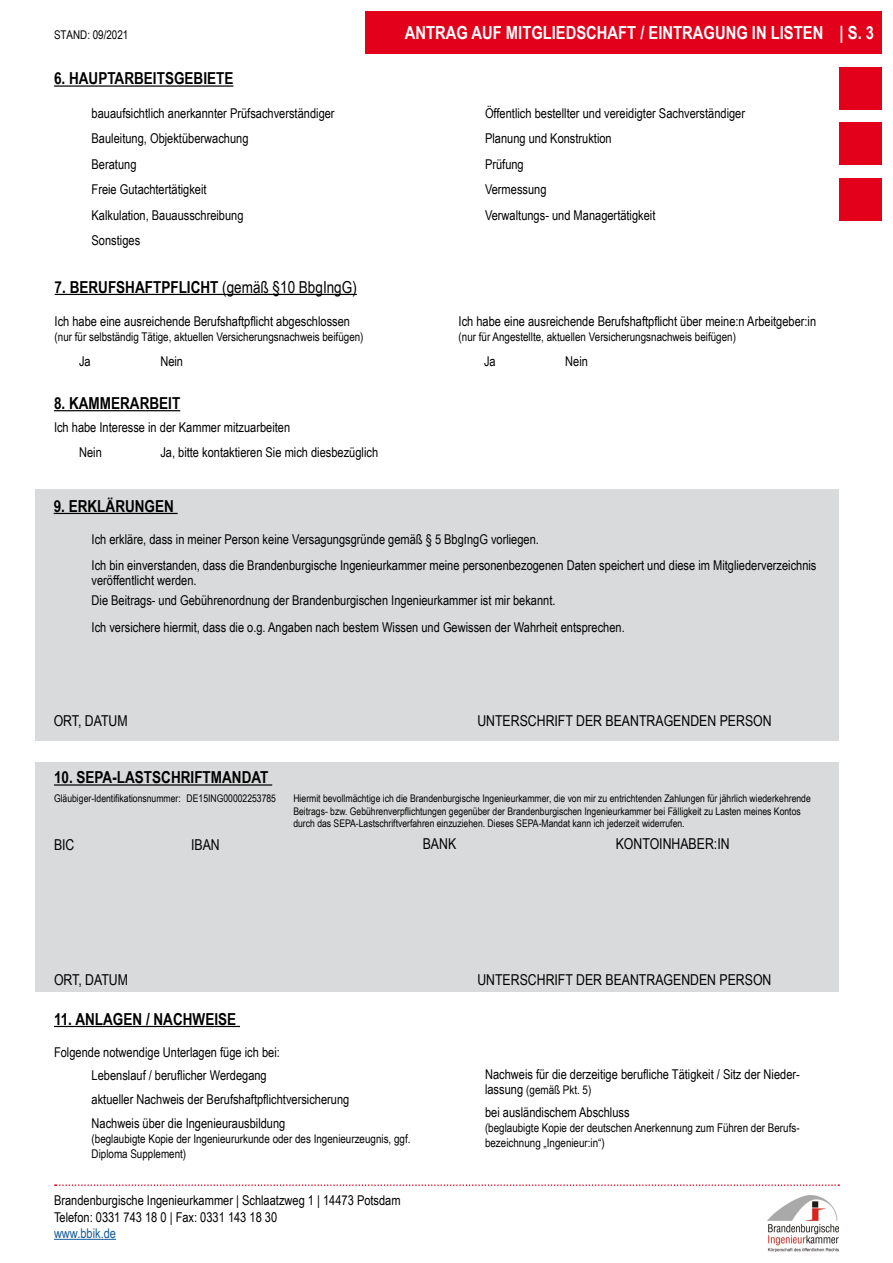
<style>
.page{position:relative;width:893px;height:1263px;background:#fff}
.page>*{position:absolute;margin:0;border:0;box-sizing:border-box;transform-origin:0 0}
.t1{font:700 18px "Arial Narrow";color:#fff}
.t2{font:700 16.5px "Arial Narrow";color:#000}
.t3{font:15px "Arial Narrow";color:#000}
.t4{font:13.5px/16.2px "Arial Narrow";color:#000}
.t5{font:13.5px "Arial Narrow";color:#165b9a}
.t6{font:12px/15px "Arial Narrow";color:#000}
.t7{font:10.5px/12.6px "Arial Narrow";color:#000}
.s1{font-weight:400}
.s2{font-size:13.5px}
</style>
<div class="page">
<img style="left:768px;top:1196px;width:71px;height:55px">
<svg style="left:55px;top:1184px;width:784px;height:2px"></svg>
<hr style="left:54px;top:1239px;width:62px;height:1px;background:#165b9a">
<hr style="left:54px;top:85px;width:179px;height:2px;background:#000">
<hr style="left:55px;top:294px;width:302px;height:1px;background:#000">
<hr style="left:54px;top:410px;width:126px;height:1px;background:#000">
<div style="left:35px;top:489px;width:804px;height:251px;background:#d9dadb"></div>
<hr style="left:54px;top:513px;width:124px;height:1px;background:#000">
<hr style="left:54px;top:1026px;width:186px;height:1px;background:#000">
<div style="left:35px;top:762px;width:804px;height:229px;background:#d9dadb"></div>
<hr style="left:54px;top:784px;width:218px;height:2px;background:#000">
<div style="left:365px;top:11px;width:516px;height:43px;background:#e2001a"></div>
<div style="left:839px;top:67px;width:42px;height:43px;background:#e2001a"></div>
<div style="left:839px;top:123px;width:42px;height:42px;background:#e2001a"></div>
<div style="left:839px;top:178px;width:42px;height:43px;background:#e2001a"></div>
<p class="t6" style="left:54px;top:27px;width:76px">STAND: 09/2021</p>
<h1 class="t1" style="left:405px;top:19px;width:471px">ANTRAG AUF MITGLIEDSCHAFT / EINTRAGUNG IN LISTEN | S. 3</h1>
<p class="t2" style="left:54px;top:66px;width:181px">6. HAUPTARBEITSGEBIETE</p>
<p class="t4" style="left:92px;top:104px;width:245px">bauaufsichtlich anerkannter Prüfsachverständiger</p>
<p class="t4" style="left:485px;top:104px;width:262px">Öffentlich bestellter und vereidigter Sachverständiger</p>
<p class="t4" style="left:92px;top:130px;width:158px">Bauleitung, Objektüberwachung</p>
<p class="t4" style="left:485px;top:130px;width:128px">Planung und Konstruktion</p>
<p class="t4" style="left:92px;top:155px;width:46px">Beratung</p>
<p class="t4" style="left:92px;top:206px;width:153px">Kalkulation, Bauausschreibung</p>
<p class="t4" style="left:92px;top:181px;width:117px">Freie Gutachtertätigkeit</p>
<p class="t4" style="left:485px;top:155px;width:40px">Prüfung</p>
<p class="t4" style="left:485px;top:206px;width:172px">Verwaltungs- und Managertätigkeit</p>
<p class="t4" style="left:485px;top:181px;width:63px">Vermessung</p>
<p class="t4" style="left:92px;top:232px;width:50px">Sonstiges</p>
<p class="t2" style="left:55px;top:274px;width:304px">7. BERUFSHAFTPFLICHT <span class="s1">(gemäß §10 BbgIngG)</span></p>
<p class="t4" style="left:55px;top:312px;width:297px">Ich habe eine ausreichende Berufshaftpflicht abgeschlossen</p>
<p class="t6" style="left:55px;top:328px;width:310px">(nur für selbständig Tätige, aktuellen Versicherungsnachweis beifügen)</p>
<p class="t4" style="left:79px;top:353px;width:13px">Ja</p>
<p class="t4" style="left:160px;top:353px;width:24px">Nein</p>
<p class="t4" style="left:459px;top:312px;width:359px">Ich habe eine ausreichende Berufshaftpflicht über meine:n Arbeitgeber:in</p>
<p class="t6" style="left:459px;top:328px;width:279px">(nur für Angestellte, aktuellen Versicherungsnachweis beifügen)</p>
<p class="t4" style="left:484px;top:353px;width:13px">Ja</p>
<p class="t4" style="left:565px;top:353px;width:24px">Nein</p>
<p class="t2" style="left:54px;top:391px;width:128px">8. KAMMERARBEIT</p>
<p class="t4" style="left:79px;top:414px;width:213px;line-height:25.2px;text-indent:-25px">Ich habe Interesse in der Kammer mitzuarbeiten<br>Nein</p>
<p class="t4" style="left:160px;top:444px;width:219px">Ja, bitte kontaktieren Sie mich diesbezüglich</p>
<p class="t2" style="left:54px;top:493px;width:122px">9. ERKLÄRUNGEN</p>
<p class="t4" style="left:92px;top:526px;width:726px;line-height:25.8px">Ich erkläre, dass in meiner Person keine Versagungsgründe gemäß § 5 BbgIngG vorliegen.<br>Ich bin einverstanden, dass die Brandenburgische Ingenieurkammer meine personenbezogenen Daten speichert und diese im Mitgliederverzeichnis</p>
<p class="t4" style="left:92px;top:569px;width:465px;line-height:20.4px">veröffentlicht werden.<br>Die Beitrags- und Gebührenordnung der Brandenburgischen Ingenieurkammer ist mir bekannt.</p>
<p class="t4" style="left:92px;top:619px;width:535px">Ich versichere hiermit, dass die o.g. Angaben nach bestem Wissen und Gewissen der Wahrheit entsprechen.</p>
<p class="t3" style="left:54px;top:710px;width:76px">ORT, DATUM</p>
<p class="t3" style="left:477px;top:710px;width:296px">UNTERSCHRIFT DER BEANTRAGENDEN PERSON</p>
<p class="t2" style="left:54px;top:765px;width:216px">10. SEPA-LASTSCHRIFTMANDAT</p>
<p class="t7" style="left:54px;top:792px;width:128px">Gläubiger-Identifikationsnummer:</p>
<p class="t3" style="left:54px;top:834px;width:22px">BIC</p>
<p class="t3" style="left:191px;top:834px;width:30px">IBAN</p>
<p class="t3" style="left:423px;top:833px;width:35px">BANK</p>
<p class="t3" style="left:616px;top:833px;width:115px">KONTOINHABER:IN</p>
<p class="t7" style="left:187px;top:792px;width:91px">DE15ING00002253785</p>
<p class="t7" style="left:293px;top:792px;width:519px">Hiermit bevollmächtige ich die Brandenburgische Ingenieurkammer, die von mir zu entrichtenden Zahlungen für jährlich wiederkehrende<br>Beitrags- bzw. Gebührenverpflichtungen gegenüber der Brandenburgischen Ingenieurkammer bei Fälligkeit zu Lasten meines Kontos durch das SEPA-Lastschriftverfahren einzuziehen. Dieses SEPA-Mandat kann ich jederzeit widerrufen.</p>
<p class="t3" style="left:54px;top:969px;width:76px">ORT, DATUM</p>
<p class="t3" style="left:477px;top:969px;width:296px">UNTERSCHRIFT DER BEANTRAGENDEN PERSON</p>
<p class="t2" style="left:54px;top:1006px;width:184px">11. ANLAGEN / NACHWEISE</p>
<p class="t4" style="left:54px;top:1043px;width:227px">Folgende notwendige Unterlagen füge ich bei:</p>
<p class="t4" style="left:92px;top:1062px;width:259px;line-height:24.5px">Lebenslauf / beruflicher Werdegang<br>aktueller Nachweis der Berufshaftpflichtversicherung</p>
<p class="t4" style="left:92px;top:1115px;width:195px">Nachweis über die Ingenieurausbildung</p>
<p class="t6" style="left:92px;top:1131px;width:320px">(beglaubigte Kopie der Ingenieururkunde oder des Ingenieurzeugnis, ggf.<br>Diploma Supplement)</p>
<p class="t4" style="left:54px;top:1192px;width:348px">Brandenburgische Ingenieurkammer | Schlaatzweg 1 | 14473 Potsdam<br>Telefon: 0331 743 18 0 | Fax: 0331 143 18 30</p>
<p class="t5" style="left:54px;top:1223px;width:64px">www.bbik.de</p>
<p class="t4" style="left:485px;top:1066px;width:316px">Nachweis für die derzeitige berufliche Tätigkeit / Sitz der Nieder-</p>
<p class="t6" style="left:485px;top:1082px;width:108px"><span class="s2">lassung</span> (gemäß Pkt. 5)</p>
<p class="t4" style="left:485px;top:1103px;width:146px">bei ausländischem Abschluss</p>
<p class="t6" style="left:485px;top:1119px;width:316px">(beglaubigte Kopie der deutschen Anerkennung zum Führen der Berufs&shy;bezeichnung „Ingenieur:in“)</p>
</div>
